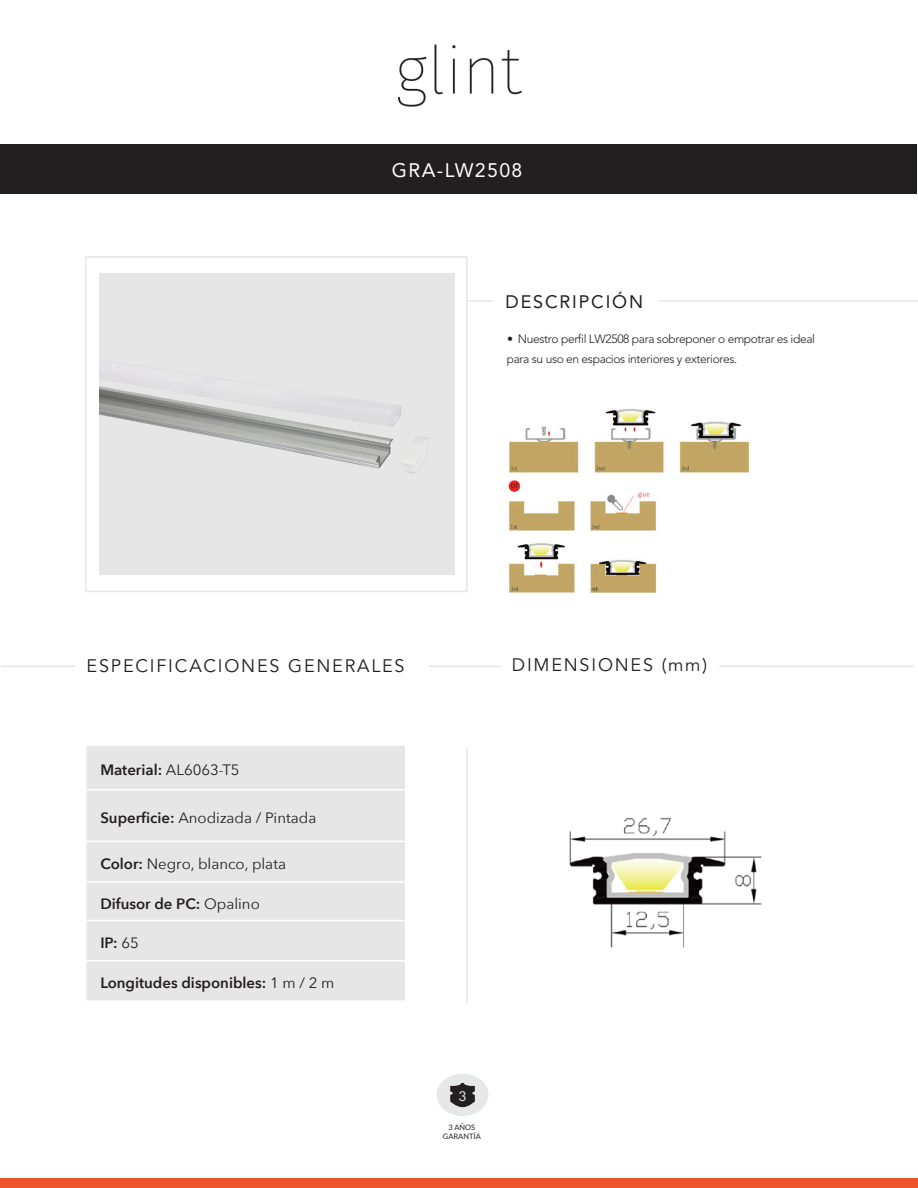
<style>
.page{position:relative;width:918px;height:1188px;background:#fff}
.page>*{position:absolute;margin:0;border:0;box-sizing:border-box;transform-origin:0 0}
.t1{font:19.5px "Avenir";letter-spacing:.07em;color:#fff}
.t2{font:18px "Avenir LT Std";letter-spacing:.1em;color:#231f20}
.t3{font:18px "Avenir";letter-spacing:.1em;color:#231f20}
.t4{font:600 15px "Avenir Next";color:#231f20}
.t5{font:15px "Avenir Next";color:#231f20}
.t6{font:13.5px "Lato";color:#e5e8e7}
.t7{font:300 12px/19.5px "Avenir";letter-spacing:-.03em;color:#231f20}
.t8{font:7.5px/9px "Lato";color:#231f20;text-align:center}
.s1{font-weight:400}
.s2{font-weight:600}
</style>
<div class="page">
<div style="left:1px;top:144px;width:916px;height:50px;background:#231f20"></div>
<div style="left:85px;top:256px;width:383px;height:336px;border:2px solid #e6e6e6"></div>
<div style="left:87px;top:746px;width:318px;height:254px;background:#e6e6e6"></div>
<hr style="left:87px;top:789px;width:352px;height:1px;background:#fff">
<hr style="left:87px;top:841px;width:352px;height:1px;background:#fff">
<hr style="left:87px;top:881px;width:352px;height:2px;background:#fff">
<hr style="left:87px;top:920px;width:352px;height:1px;background:#fff">
<hr style="left:87px;top:960px;width:352px;height:2px;background:#fff">
<img style="left:398px;top:44px;width:124px;height:63px">
<hr style="left:466px;top:300px;width:27px;height:2px;background:#e5e8e7">
<hr style="left:658px;top:300px;width:260px;height:2px;background:#e5e8e7">
<div style="left:0;top:1179px;width:918px;height:9px;background:#ee542d"></div>
<div style="left:437px;top:1074px;width:51px;height:41px;background:#e5e8e7;border-radius:50%"></div>
<div style="left:437px;top:1074px;width:51px;height:42px;border:1px solid #e5e8e7;border-radius:50%"></div>
<svg style="left:450px;top:1083px;width:25px;height:25px"></svg>
<img style="left:99px;top:273px;width:355px;height:302px">
<img style="left:508px;top:409px;width:241px;height:183px">
<img style="left:569px;top:818px;width:193px;height:130px">
<hr style="left:466px;top:748px;width:2px;height:255px;background:#e6e6e6">
<hr style="left:1px;top:666px;width:41px;height:1px;background:#e5e8e7">
<hr style="left:33px;top:666px;width:42px;height:1px;background:#e5e8e7">
<hr style="left:840px;top:666px;width:42px;height:1px;background:#e5e8e7">
<hr style="left:873px;top:666px;width:41px;height:1px;background:#e5e8e7">
<hr style="left:429px;top:666px;width:41px;height:1px;background:#e5e8e7">
<hr style="left:461px;top:666px;width:41px;height:1px;background:#e5e8e7">
<hr style="left:801px;top:666px;width:41px;height:1px;background:#e5e8e7">
<hr style="left:762px;top:666px;width:41px;height:1px;background:#e5e8e7">
<hr style="left:719px;top:666px;width:42px;height:1px;background:#e5e8e7">
<h1 class="t1" style="left:392px;top:159px;width:132px">GRA-LW2508</h1>
<h2 class="t3" style="left:506px;top:291px;width:139px">DESCRIPCIÓN</h2>
<p class="t7" style="left:507px;top:329px;width:310px">• Nuestro perfil LW2508 para sobreponer o empotrar es ideal para su uso en espacios interiores y exteriores.</p>
<h2 class="t2" style="left:87px;top:655px;width:320px">ESPECIFICACIONES GENERALES</h2>
<h2 class="t2" style="left:512px;top:655px;width:197px">DIMENSIONES (mm)</h2>
<p class="t4" style="left:100px;top:757px;width:141px">Material: <span class="s1">AL6063-T5</span></p>
<p class="t5" style="left:100px;top:805px;width:218px"><span class="s2">Superficie:</span> Anodizada / Pintada</p>
<p class="t5" style="left:100px;top:851px;width:187px"><span class="s2">Color:</span> Negro, blanco, plata</p>
<p class="t4" style="left:100px;top:891px;width:161px">Difusor de PC: <span class="s1">Opalino</span></p>
<p class="t4" style="left:100px;top:930px;width:40px">IP: <span class="s1">65</span></p>
<p class="t4" style="left:100px;top:970px;width:236px">Longitudes disponibles: <span class="s1">1 m / 2 m</span></p>
<p class="t6" style="left:458px;top:1088px;width:9px">3</p>
<p class="t8" style="left:443px;top:1123px;width:40px">3 AÑOS<br>GARANTÍA</p>
</div>
